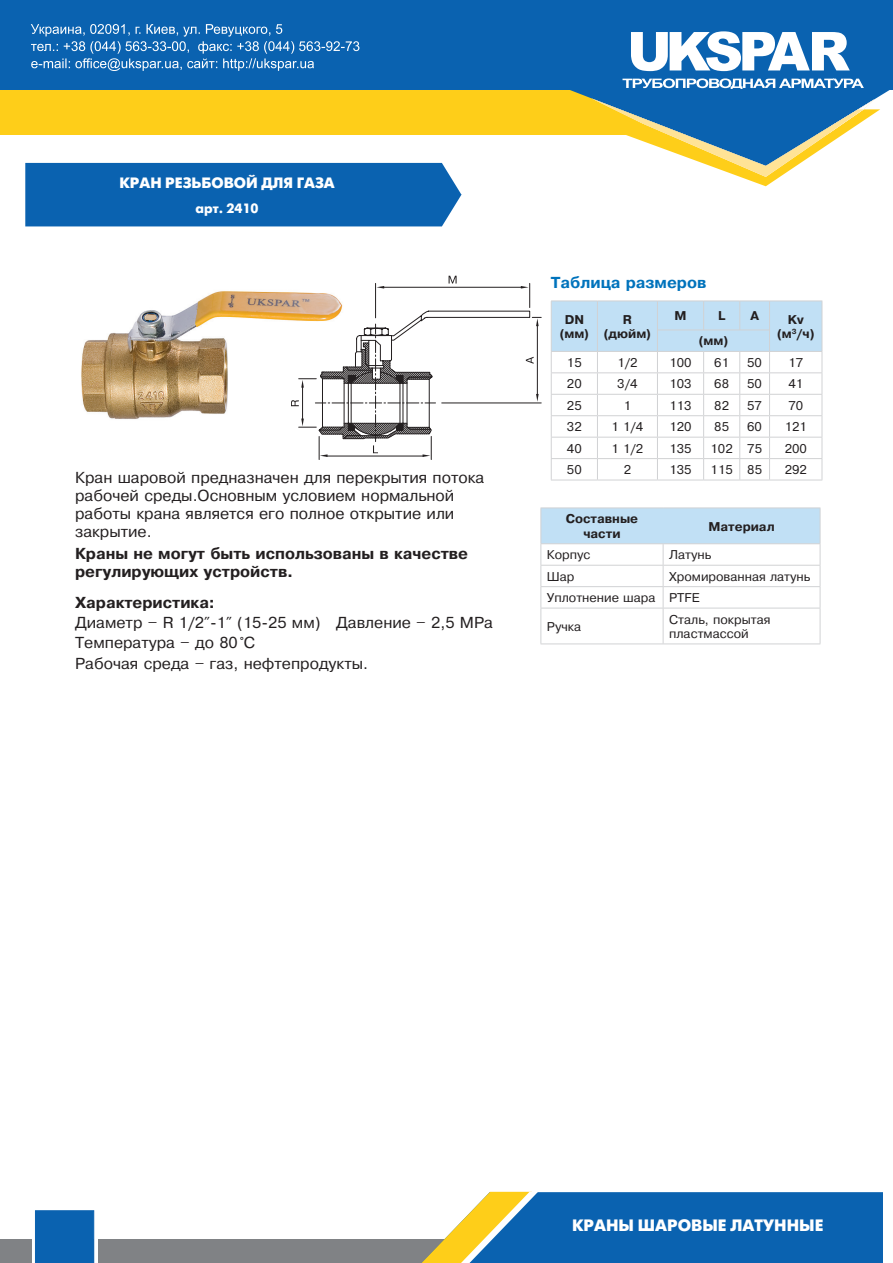
<style>
.page{position:relative;width:893px;height:1263px;background:#fff}
.page>*{position:absolute;margin:0;border:0;box-sizing:border-box;transform-origin:0 0}
.t1{font:700 16.5px "Futura Futuris C";color:#fff}
.t2{font:15px/18px "Pragmatica";color:#231f20}
.t3{font:700 15px/18px "Pragmatica";color:#231f20}
.t4{font:700 15px "Futura Futuris C";color:#fff}
.t5{font:700 15px "Pragmatica";color:#0073bc}
.t6{font:700 13.5px "Futura Futuris C";color:#fff}
.t7{font:12px/21.5px "Pragmatica";color:#231f20}
.t8{font:700 12px/14.4px "Pragmatica";color:#231f20;text-align:center}
</style>
<div class="page">
<div style="left:0;top:0;width:893px;height:90px;background:#0a62b0"></div>
<div style="left:0;top:90px;width:893px;height:45px;background:#fece19"></div>
<div style="left:830px;top:90px;width:63px;height:86px;background:#fff"></div>
<svg style="left:631px;top:31px;width:219px;height:40px"></svg>
<svg style="left:31px;top:24px;width:328px;height:47px"></svg>
<svg style="left:570px;top:78px;width:320px;height:108px"></svg>
<div style="left:0;top:1238px;width:893px;height:25px;background:#808285"></div>
<hr style="left:32px;top:1226px;width:3px;height:37px;background:#fff">
<svg style="left:94px;top:1226px;width:4px;height:37px"></svg>
<div style="left:35px;top:1210px;width:59px;height:53px;background:#0a62b0"></div>
<div style="left:25px;top:163px;width:437px;height:63px;background:#0a62b0"></div>
<svg style="left:400px;top:1192px;width:483px;height:71px;background:#3b7cab"></svg>
<div style="left:883px;top:1192px;width:10px;height:71px;background:#fff"></div>
<img style="left:81px;top:291px;width:210px;height:128px">
<svg style="left:540px;top:508px;width:281px;height:100px"></svg>
<hr style="left:540px;top:608px;width:123px;height:1px;background:#d1d2d4">
<hr style="left:540px;top:608px;width:1px;height:35px;background:#d1d2d4">
<hr style="left:663px;top:608px;width:157px;height:1px;background:#d1d2d4">
<hr style="left:663px;top:608px;width:1px;height:35px;background:#d1d2d4">
<hr style="left:820px;top:608px;width:1px;height:35px;background:#d1d2d4">
<hr style="left:540px;top:643px;width:123px;height:1px;background:#d1d2d4">
<hr style="left:663px;top:643px;width:157px;height:1px;background:#d1d2d4">
<hr style="left:540px;top:507px;width:123px;height:1px;background:#d1d2d4">
<hr style="left:540px;top:508px;width:1px;height:35px;background:#d1d2d4">
<hr style="left:663px;top:507px;width:157px;height:1px;background:#d1d2d4">
<hr style="left:820px;top:508px;width:1px;height:35px;background:#d1d2d4">
<hr style="left:540px;top:543px;width:123px;height:1px;background:#d1d2d4">
<hr style="left:663px;top:543px;width:157px;height:1px;background:#d1d2d4">
<svg style="left:291px;top:276px;width:250px;height:184px"></svg>
<svg style="left:551px;top:301px;width:272px;height:180px"></svg>
<p class="t4" style="left:119px;top:174px;width:217px">КРАН РЕЗЬБОВОЙ ДЛЯ ГАЗА</p>
<p class="t6" style="left:196px;top:201px;width:64px">арт. 2410</p>
<p class="t2" style="left:75px;top:468px;width:411px">Кран шаровой предназначен для перекрытия потока рабочей среды.Основным условием нормальной работы крана является его полное открытие или закрытие.</p>
<p class="t3" style="left:75px;top:545px;width:394px">Краны не могут быть использованы в качестве регулирующих устройств.</p>
<p class="t3" style="left:75px;top:594px;width:141px">Характеристика:</p>
<p class="t2" style="left:75px;top:613px;width:419px;line-height:20.1px">Диаметр – R 1/2″-1″ (15-25 мм) Давление – 2,5 МPа<br>Температура – до 80°C<br>Рабочая среда – газ, нефтепродукты.</p>
<p class="t5" style="left:551px;top:274px;width:157px">Таблица размеров</p>
<p class="t8" style="left:559px;top:312px;width:31px">DN (мм)</p>
<p class="t8" style="left:604px;top:312px;width:49px">R (дюйм)</p>
<p class="t8" style="left:674px;top:309px;width:14px">M</p>
<p class="t8" style="left:718px;top:309px;width:9px">L</p>
<p class="t8" style="left:750px;top:309px;width:10px">A</p>
<p class="t8" style="left:777px;top:312px;width:40px">Kv (м<sup>3</sup>/ч)</p>
<p class="t8" style="left:698px;top:334px;width:31px">(мм)</p>
<p class="t7" style="left:567px;top:352px;width:16px">15</p>
<p class="t7" style="left:617px;top:352px;width:22px">1/2</p>
<p class="t7" style="left:669px;top:352px;width:24px">100</p>
<p class="t7" style="left:714px;top:352px;width:16px">61</p>
<p class="t7" style="left:747px;top:352px;width:16px">50</p>
<p class="t7" style="left:788px;top:352px;width:16px">17</p>
<p class="t7" style="left:567px;top:373px;width:16px">20</p>
<p class="t7" style="left:617px;top:373px;width:22px">3/4</p>
<p class="t7" style="left:669px;top:373px;width:24px">103</p>
<p class="t7" style="left:714px;top:373px;width:16px">68</p>
<p class="t7" style="left:747px;top:373px;width:16px">50</p>
<p class="t7" style="left:788px;top:373px;width:16px">41</p>
<p class="t7" style="left:567px;top:395px;width:16px">25</p>
<p class="t7" style="left:624px;top:395px;width:9px">1</p>
<p class="t7" style="left:669px;top:395px;width:24px">113</p>
<p class="t7" style="left:714px;top:395px;width:16px">82</p>
<p class="t7" style="left:747px;top:395px;width:16px">57</p>
<p class="t7" style="left:788px;top:395px;width:16px">70</p>
<p class="t7" style="left:567px;top:416px;width:16px">32</p>
<p class="t7" style="left:611px;top:416px;width:33px">1 1/4</p>
<p class="t7" style="left:669px;top:416px;width:24px">120</p>
<p class="t7" style="left:714px;top:416px;width:16px">85</p>
<p class="t7" style="left:747px;top:416px;width:16px">60</p>
<p class="t7" style="left:785px;top:416px;width:24px">121</p>
<p class="t7" style="left:567px;top:438px;width:16px">40</p>
<p class="t7" style="left:612px;top:438px;width:33px">1 1/2</p>
<p class="t7" style="left:669px;top:438px;width:24px">135</p>
<p class="t7" style="left:711px;top:438px;width:53px">102 75</p>
<p class="t7" style="left:785px;top:438px;width:24px">200</p>
<p class="t7" style="left:567px;top:459px;width:16px">50</p>
<p class="t7" style="left:624px;top:459px;width:9px">2</p>
<p class="t7" style="left:669px;top:459px;width:24px">135</p>
<p class="t7" style="left:711px;top:459px;width:53px">115 85</p>
<p class="t7" style="left:785px;top:459px;width:24px">292</p>
<p class="t8" style="left:566px;top:512px;width:74px">Составные части</p>
<p class="t8" style="left:708px;top:519px;width:68px">Материал</p>
<p class="t7" style="left:547px;top:544px;width:45px">Корпус</p>
<p class="t7" style="left:669px;top:544px;width:44px">Латунь</p>
<p class="t7" style="left:547px;top:566px;width:29px">Шар</p>
<p class="t7" style="left:547px;top:566px;width:265px;text-indent:122px">Xромированная латунь<br>Уплотнение шара РТFЕ</p>
<p class="t7" style="left:547px;top:616px;width:36px">Ручка</p>
<p class="t7" style="left:669px;top:612px;width:103px;line-height:14.4px">Cталь, покрытая пластмассой</p>
<p class="t1" style="left:572px;top:1216px;width:253px">КРАНЫ ШАРОВЫЕ ЛАТУННЫЕ</p>
</div>
